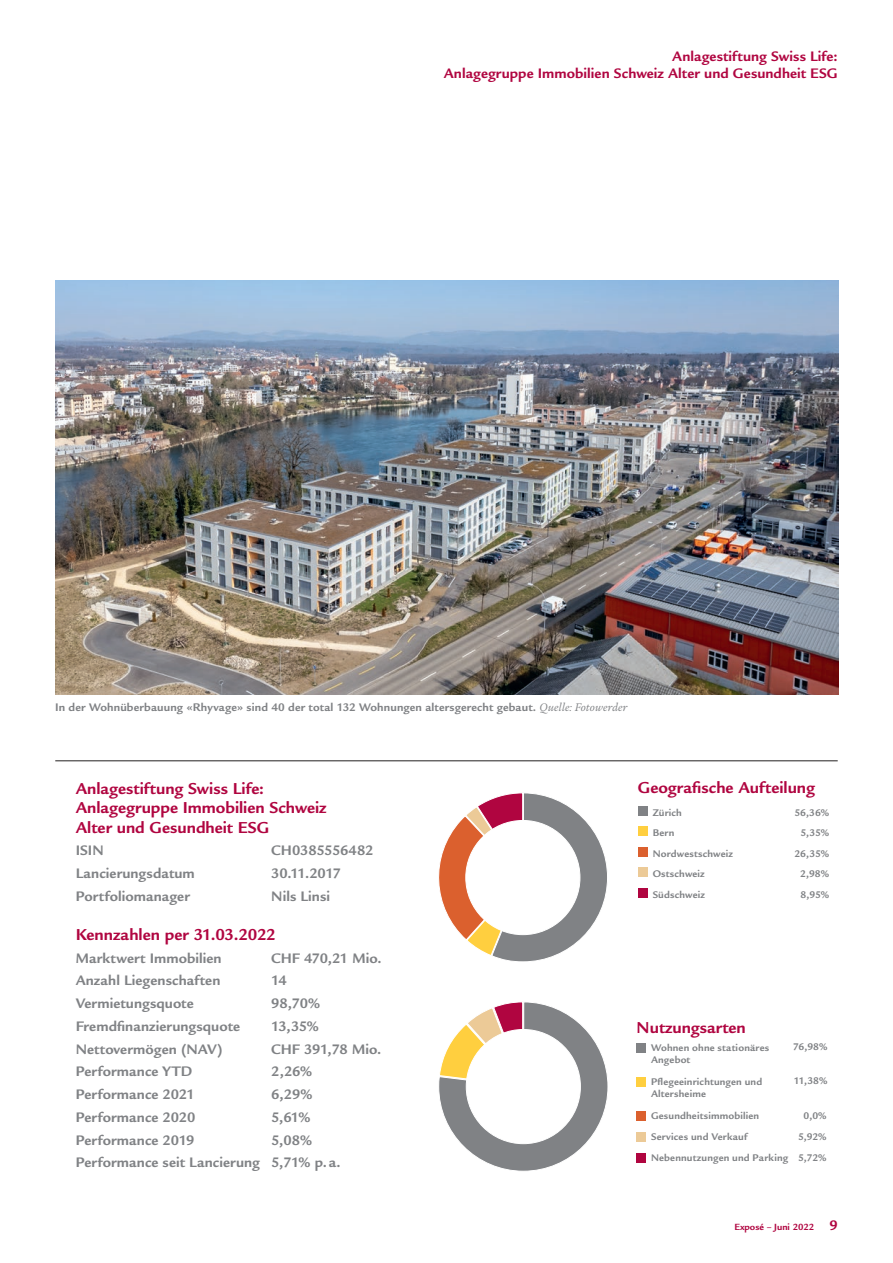
<style>
.page{position:relative;width:893px;height:1263px;background:#fff}
.page>*{position:absolute;margin:0;border:0;box-sizing:border-box;transform-origin:0 0}
.artikel_info_titel{font:700 17.25px/19.5px "Legacy Sans Std";color:#b00540}
.Grafiken_Titel{font:700 17.25px "Legacy Sans Std";color:#b00540}
.artikel_info_daten_l{font:700 15px "Legacy Sans Std";letter-spacing:.005em;color:#808285}
.t1{font:700 15px/16.5px "Legacy Sans Std";letter-spacing:.005em;color:#b00540;text-align:right}
.artikel_info_daten_l-2{font:700 15px "Legacy Sans Std";letter-spacing:-.015em;color:#808285}
.artikel_bildlegende{font:700 12px "Legacy Sans Std";letter-spacing:.01em;color:#808285}
.Grafiken{font:700 10.5px/12px "Legacy Sans Std";letter-spacing:.015em;color:#808285}
.artikel_info_daten_r{font:700 10.5px "Legacy Sans Std";letter-spacing:.015em;color:#808285}
.t2{font:700 9.75px "Legacy Sans Std";color:#b00540}
.s1{font-family:"Legacy Serif Std";font-weight:400;font-style:italic}
.s2{font-size:15px}
</style>
<div class="page">
<svg style="left:438px;top:793px;width:169px;height:169px"></svg>
<svg style="left:439px;top:1002px;width:169px;height:169px"></svg>
<img style="left:55px;top:280px;width:783px;height:414px">
<div style="left:466px;top:1029px;width:114px;height:115px;background:#fff;border-radius:50%"></div>
<div style="left:466px;top:820px;width:114px;height:115px;background:#fff;border-radius:50%"></div>
<hr style="left:55px;top:760px;width:783px;height:1px;background:#231f20">
<div style="left:638px;top:806px;width:9px;height:10px;background:#808285"></div>
<div style="left:638px;top:826px;width:9px;height:10px;background:#ffcf3f"></div>
<div style="left:638px;top:847px;width:9px;height:10px;background:#db602e"></div>
<div style="left:638px;top:867px;width:9px;height:10px;background:#ecca97"></div>
<div style="left:638px;top:888px;width:9px;height:10px;background:#b00540"></div>
<div style="left:636px;top:1043px;width:10px;height:10px;background:#808285"></div>
<div style="left:636px;top:1077px;width:10px;height:10px;background:#ffcf3f"></div>
<div style="left:636px;top:1132px;width:10px;height:10px;background:#ecca97"></div>
<div style="left:636px;top:1153px;width:10px;height:10px;background:#b00540"></div>
<div style="left:636px;top:1111px;width:10px;height:10px;background:#db602e"></div>
<p class="t1" style="left:444px;top:49px;width:395px">Anlagestiftung Swiss Life:<br>Anlagegruppe Immobilien Schweiz Alter und Gesundheit ESG</p>
<p class="artikel_bildlegende" style="left:55px;top:700px;width:574px">In der Wohnüberbauung «Rhyvage» sind 40 der total 132 Wohnungen altersgerecht gebaut. <span class="s1">Quelle: Fotowerder</span></p>
<p class="artikel_info_titel" style="left:76px;top:778px;width:252px">Anlagestiftung Swiss Life:<br>Anlagegruppe Immobilien Schweiz<br>Alter und Gesundheit ESG</p>
<p class="artikel_info_daten_l" style="left:76px;top:842px;width:30px">ISIN</p>
<p class="artikel_info_daten_l-2" style="left:271px;top:842px;width:104px">CH0385556482</p>
<p class="artikel_info_daten_l" style="left:76px;top:865px;width:121px">Lancierungsdatum</p>
<p class="artikel_info_daten_l" style="left:271px;top:865px;width:71px">30.11.2017</p>
<p class="artikel_info_daten_l" style="left:76px;top:887px;width:116px">Portfoliomanager</p>
<p class="artikel_info_daten_l" style="left:271px;top:887px;width:60px">Nils Linsi</p>
<p class="artikel_info_titel" style="left:76px;top:925px;width:202px">Kennzahlen per 31.03.2022</p>
<p class="artikel_info_daten_l" style="left:76px;top:949px;width:147px">Marktwert Immobilien</p>
<p class="artikel_info_daten_l" style="left:271px;top:949px;width:112px">CHF 470,21 Mio.</p>
<p class="artikel_info_daten_l" style="left:76px;top:972px;width:146px">Anzahl Liegenschaften</p>
<p class="artikel_info_daten_l" style="left:271px;top:972px;width:17px">14</p>
<p class="artikel_info_daten_l" style="left:76px;top:995px;width:120px">Vermietungsquote</p>
<p class="artikel_info_daten_l" style="left:271px;top:995px;width:50px">98,70%</p>
<p class="artikel_info_daten_l" style="left:76px;top:1017px;width:166px">Fremdfinanzierungsquote</p>
<p class="artikel_info_daten_l" style="left:271px;top:1017px;width:49px">13,35%</p>
<p class="artikel_info_daten_l" style="left:76px;top:1040px;width:148px">Nettovermögen (NAV)</p>
<p class="artikel_info_daten_l" style="left:271px;top:1040px;width:112px">CHF 391,78 Mio.</p>
<p class="artikel_info_daten_l" style="left:76px;top:1063px;width:118px">Performance YTD</p>
<p class="artikel_info_daten_l" style="left:271px;top:1063px;width:42px">2,26%</p>
<p class="artikel_info_daten_l" style="left:76px;top:1086px;width:121px">Performance 2021</p>
<p class="artikel_info_daten_l" style="left:271px;top:1086px;width:43px">6,29%</p>
<p class="artikel_info_daten_l" style="left:76px;top:1108px;width:121px">Performance 2020</p>
<p class="artikel_info_daten_l" style="left:271px;top:1108px;width:41px">5,61%</p>
<p class="artikel_info_daten_l" style="left:76px;top:1131px;width:120px">Performance 2019</p>
<p class="artikel_info_daten_l" style="left:271px;top:1131px;width:42px">5,08%</p>
<p class="artikel_info_daten_l" style="left:76px;top:1154px;width:267px">Performance seit Lancierung 5,71% p. a.</p>
<p class="artikel_info_titel" style="left:638px;top:778px;width:179px">Geografische Aufteilung</p>
<p class="artikel_info_daten_r" style="left:653px;top:806px;width:31px">Zürich</p>
<p class="artikel_info_daten_r" style="left:794px;top:806px;width:36px">56,36%</p>
<p class="artikel_info_daten_r" style="left:653px;top:827px;width:23px">Bern</p>
<p class="artikel_info_daten_r" style="left:800px;top:827px;width:30px">5,35%</p>
<p class="artikel_info_daten_r" style="left:653px;top:847px;width:82px">Nordwestschweiz</p>
<p class="artikel_info_daten_r" style="left:794px;top:847px;width:36px">26,35%</p>
<p class="artikel_info_daten_r" style="left:653px;top:868px;width:54px">Ostschweiz</p>
<p class="artikel_info_daten_r" style="left:800px;top:868px;width:31px">2,98%</p>
<p class="artikel_info_daten_r" style="left:653px;top:888px;width:54px">Südschweiz</p>
<p class="artikel_info_daten_r" style="left:800px;top:888px;width:30px">8,95%</p>
<p class="Grafiken_Titel" style="left:637px;top:1018px;width:111px">Nutzungsarten</p>
<p class="Grafiken" style="left:651px;top:1042px;width:120px">Wohnen ohne stationäres<br>Angebot</p>
<p class="Grafiken" style="left:651px;top:1075px;width:113px">Pflegeeinrichtungen und<br>Altersheime</p>
<p class="Grafiken" style="left:651px;top:1131px;width:98px">Services und Verkauf</p>
<p class="Grafiken" style="left:798px;top:1131px;width:30px">5,92%</p>
<p class="Grafiken" style="left:651px;top:1151px;width:177px">Nebennutzungen und Parking 5,72%</p>
<p class="Grafiken" style="left:793px;top:1041px;width:36px">76,98%</p>
<p class="Grafiken" style="left:794px;top:1075px;width:35px">11,38%</p>
<p class="Grafiken" style="left:651px;top:1109px;width:110px">Gesundheitsimmobilien</p>
<p class="Grafiken" style="left:803px;top:1109px;width:25px">0,0%</p>
<p class="t2" style="left:734px;top:1221px;width:105px">Exposé – Juni 2022 <span class="s2">9</span></p>
</div>
